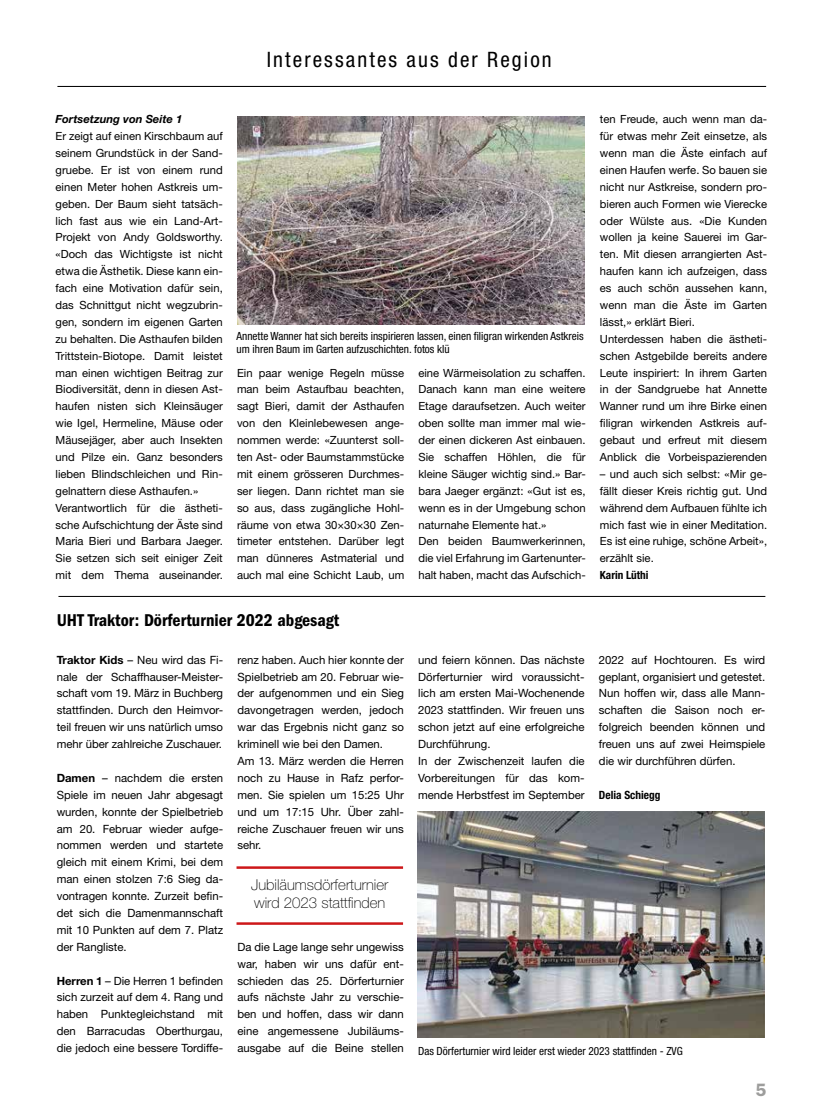
<style>
.page{position:relative;width:815px;height:1117px;background:#fff}
.page>*{position:absolute;margin:0;border:0;box-sizing:border-box;transform-origin:0 0}
.t1{font:condensed 21.25px "Helvetica Neue LT Pro";letter-spacing:.1em;color:#000}
.t2{font:18.5px "Franklin Gothic URW Dem";color:#9d9d9c}
.t3{font:600 condensed 17.62px "Franklin Gothic";color:#000}
.t4{font:100 15px/18px "Helvetica Neue LT Pro";color:#000}
.t5{font:11.38px/16.9px "Helvetica Neue LT Pro";color:#000;text-align:justify}
.t6{font:700 condensed 11.38px "Helvetica Neue LT Pro";color:#000}
.t7{font:11.25px/16.9px "Helvetica Neue LT Pro";color:#000}
.t8{font:condensed 11.25px/13.8px "Helvetica Neue LT Pro";color:#000}
.t9{font:italic 700 11.25px "Helvetica Neue LT Pro";color:#000}
.t10{font:700 condensed 11.25px "Helvetica Neue LT Pro";color:#000}
.s1{font-weight:700}
</style>
<div class="page">
<hr style="left:57px;top:86px;width:709px;height:1px;background:#000">
<img style="left:237px;top:116px;width:348px;height:208px">
<hr style="left:58px;top:596px;width:707px;height:1px;background:#000">
<img style="left:418px;top:811px;width:347px;height:225px">
<hr style="left:237px;top:866px;width:166px;height:2px;background:#cd1719">
<hr style="left:237px;top:922px;width:166px;height:2px;background:#cd1719">
<h1 class="t1" style="left:267px;top:47px;width:287px">Interessantes aus der Region</h1>
<p class="t9" style="left:56px;top:112px;width:128px">Fortsetzung von Seite 1</p>
<p class="t7" style="left:56px;top:127px;width:169px">Er zeigt auf einen Kirschbaum auf seinem Grundstück in der Sand&shy;gruebe. Er ist von einem rund einen Meter hohen Astkreis um&shy;geben. Der Baum sieht tatsäch&shy;lich fast aus wie ein Land-Art-<br>Projekt von Andy Goldsworthy. «Doch das Wichtigste ist nicht etwa die Ästhetik. Diese kann ein&shy;fach eine Motivation dafür sein, das Schnittgut nicht wegzubrin&shy;gen, sondern im eigenen Garten zu behalten. Die Asthaufen bilden<br>Trittstein-Biotope. Damit leistet man einen wichtigen Beitrag zur<br>Biodiversität, denn in diesen Ast&shy;haufen nisten sich Kleinsäuger wie Igel, Hermeline, Mäuse oder<br>Mäusejäger, aber auch Insekten und Pilze ein. Ganz besonders lieben Blindschleichen und Rin&shy;gelnattern diese Asthaufen.»<br>Verantwortlich für die ästheti&shy;sche Aufschichtung der Äste sind<br>Maria Bieri und Barbara Jaeger.<br>Sie setzen sich seit einiger Zeit mit dem Thema auseinander.</p>
<p class="t8" style="left:237px;top:328px;width:349px">Annette Wanner hat sich bereits inspirieren lassen, einen filigran wirkenden Astkreis um ihren Baum im Garten aufzuschichten. fotos klü</p>
<p class="t7" style="left:237px;top:364px;width:169px;text-align:justify">Ein paar wenige Regeln müsse man beim Astaufbau beachten, sagt Bieri, damit der Asthaufen von den Kleinlebewesen ange&shy;nommen werde: «Zuunterst soll&shy;ten Ast- oder Baumstammstücke mit einem grösseren Durchmes&shy;ser liegen. Dann richtet man sie so aus, dass zugängliche Hohl&shy;räume von etwa 30×30×30 Zen&shy;timeter entstehen. Darüber legt man dünneres Astmaterial und auch mal eine Schicht Laub, um</p>
<p class="t7" style="left:418px;top:364px;width:169px">eine Wärmeisolation zu schaffen.<br>Danach kann man eine weitere<br>Etage daraufsetzen. Auch weiter oben sollte man immer mal wie&shy;der einen dickeren Ast einbauen.<br>Sie schaffen Höhlen, die für kleine Säuger wichtig sind.» Bar&shy;bara Jaeger ergänzt: «Gut ist es, wenn es in der Umgebung schon naturnahe Elemente hat.»<br>Den beiden Baumwerkerinnen, die viel Erfahrung im Gartenunter&shy;halt haben, macht das Aufschich-</p>
<p class="t7" style="left:600px;top:110px;width:169px">ten Freude, auch wenn man da&shy;für etwas mehr Zeit einsetze, als wenn man die Äste einfach auf einen Haufen werfe. So bauen sie nicht nur Astkreise, sondern pro&shy;bieren auch Formen wie Vierecke oder Wülste aus. «Die Kunden wollen ja keine Sauerei im Gar&shy;ten. Mit diesen arrangierten Ast&shy;haufen kann ich aufzeigen, dass es auch schön aussehen kann, wenn man die Äste im Garten lässt,» erklärt Bieri.<br>Unterdessen haben die ästheti&shy;schen Astgebilde bereits andere<br>Leute inspiriert: In ihrem Garten in der Sandgruebe hat Annette<br>Wanner rund um ihre Birke einen filigran wirkenden Astkreis auf&shy;gebaut und erfreut mit diesem<br>Anblick die Vorbeispazierenden</p>
<p class="t7" style="left:600px;top:465px;width:169px;text-align:justify">– und auch sich selbst: «Mir ge&shy;fällt dieser Kreis richtig gut. Und während dem Aufbauen fühlte ich mich fast wie in einer Meditation.<br>Es ist eine ruhige, schöne Arbeit», erzählt sie.</p>
<p class="t10" style="left:600px;top:568px;width:50px">Karin Lüthi</p>
<h3 class="t3" style="left:57px;top:610px;width:284px">UHT Traktor: Dörferturnier 2022 abgesagt</h3>
<p class="t5" style="left:57px;top:650px;width:168px"><span class="s1">Traktor Kids</span> – Neu wird das Fi&shy;nale der Schaffhauser-Meister&shy;schaft vom 19. März in Buchberg stattfinden. Durch den Heimvor&shy;teil freuen wir uns natürlich umso mehr über zahlreiche Zuschauer.</p>
<p class="t5" style="left:57px;top:769px;width:168px"><span class="s1">Damen</span> – nachdem die ersten Spiele im neuen Jahr abgesagt wurden, konnte der Spielbetrieb am 20. Februar wieder aufge&shy;nommen werden und startete gleich mit einem Krimi, bei dem man einen stolzen 7:6 Sieg da&shy;vontragen konnte. Zurzeit befin&shy;det sich die Damenmannschaft mit 10 Punkten auf dem 7. Platz der Rangliste.</p>
<p class="t5" style="left:57px;top:971px;width:168px"><span class="s1">Herren 1</span> – Die Herren 1 befinden sich zurzeit auf dem 4. Rang und haben Punktegleichstand mit den Barracudas Oberthurgau, die jedoch eine bessere Tordiffe-</p>
<p class="t5" style="left:237px;top:650px;width:168px;text-align:left">renz haben. Auch hier konnte der<br>Spielbetrieb am 20. Februar wie&shy;der aufgenommen und ein Sieg davongetragen werden, jedoch war das Ergebnis nicht ganz so kriminell wie bei den Damen.<br>Am 13. März werden die Herren noch zu Hause in Rafz perfor&shy;men. Sie spielen um 15:25 Uhr und um 17:15 Uhr. Über zahl&shy;reiche Zuschauer freuen wir uns sehr.</p>
<h3 class="t4" style="left:251px;top:875px;width:139px">Jubiläumsdörferturnier wird 2023 stattfinden</h3>
<p class="t5" style="left:237px;top:937px;width:168px">Da die Lage lange sehr ungewiss war, haben wir uns dafür ent&shy;schieden das 25. Dörferturnier aufs nächste Jahr zu verschie&shy;ben und hoffen, dass wir dann eine angemessene Jubiläums&shy;ausgabe auf die Beine stellen</p>
<p class="t5" style="left:418px;top:650px;width:168px;text-align:left">und feiern können. Das nächste<br>Dörferturnier wird voraussicht&shy;lich am ersten Mai-Wochenende<br>2023 stattfinden. Wir freuen uns schon jetzt auf eine erfolgreiche<br>Durchführung.<br>In der Zwischenzeit laufen die<br>Vorbereitungen für das kom&shy;mende Herbstfest im September</p>
<p class="t5" style="left:599px;top:650px;width:168px">2022 auf Hochtouren. Es wird geplant, organisiert und getestet.<br>Nun hoffen wir, dass alle Mann&shy;schaften die Saison noch er&shy;folgreich beenden können und freuen uns auf zwei Heimspiele die wir durchführen dürfen.</p>
<p class="t6" style="left:599px;top:787px;width:63px">Delia Schiegg</p>
<p class="t8" style="left:418px;top:1043px;width:266px">Das Dörferturnier wird leider erst wieder 2023 stattfinden - ZVG</p>
<h2 class="t2" style="left:756px;top:1077px;width:12px">5</h2>
</div>
